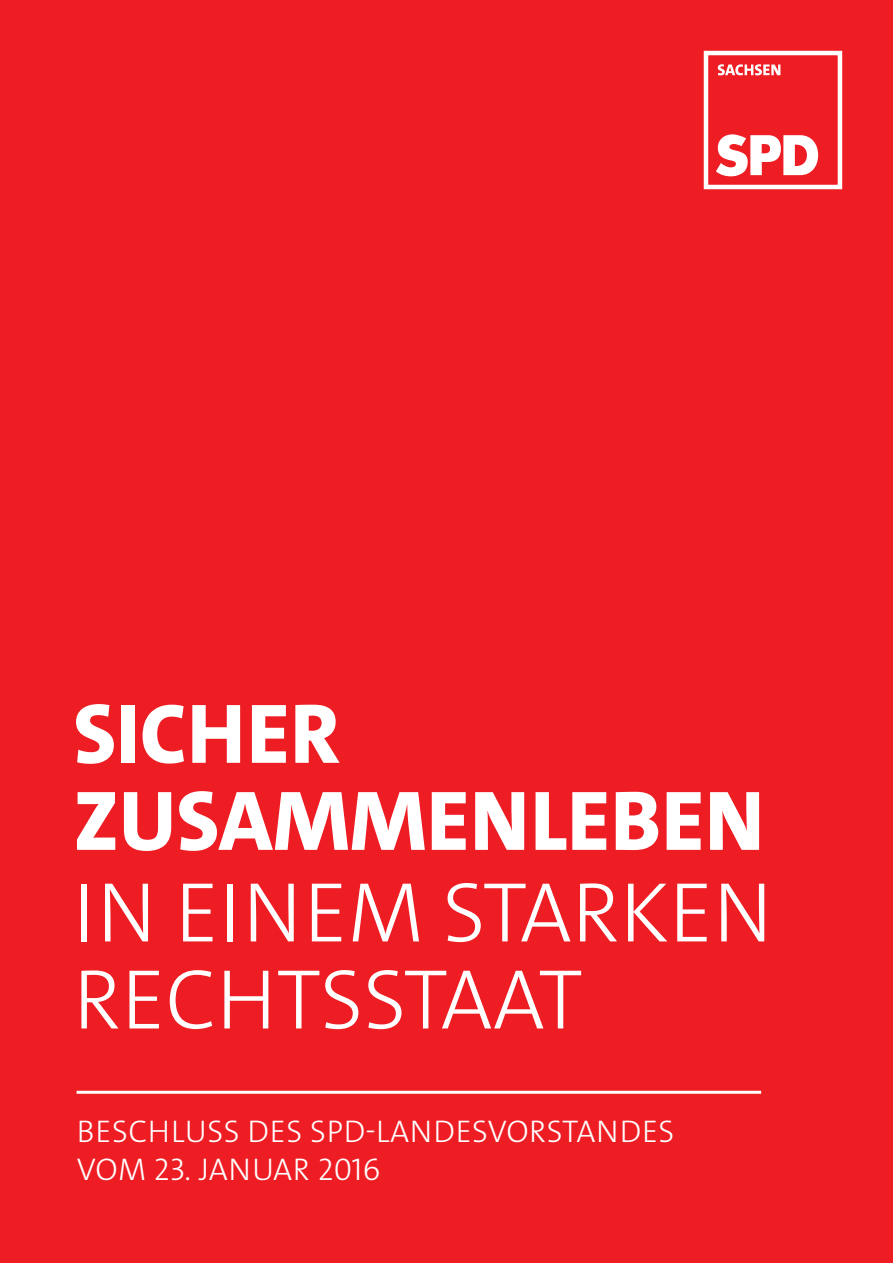
<style>
.page{position:relative;width:893px;height:1263px;background:#ee1d23}
.page>*{position:absolute;margin:0;border:0;box-sizing:border-box;transform-origin:0 0}
.t1{font:300 85.5px/87px "SPD The Sans Versal";color:#fff}
.t2{font:800 85.5px/87px "SPD The Sans Versal";color:#fff}
.t3{font:300 31.5px/37.8px "SPD The Sans";letter-spacing:.02em;color:#fff}
</style>
<div class="page">
<svg style="left:703px;top:50px;width:140px;height:140px"></svg>
<hr style="left:77px;top:1091px;width:684px;height:3px;background:#fff">
<h1 class="t2" style="left:73px;top:691px;width:692px">SICHER<br>ZUSAMMENLEBEN</h1>
<h1 class="t1" style="left:73px;top:870px;width:701px">IN EINEM STARKEN<br>RECHTSSTAAT</h1>
<p class="t3" style="left:77px;top:1112px;width:599px">BESCHLUSS DES SPD-LANDESVORSTANDES<br>VOM 23. JANUAR 2016</p>
</div>
